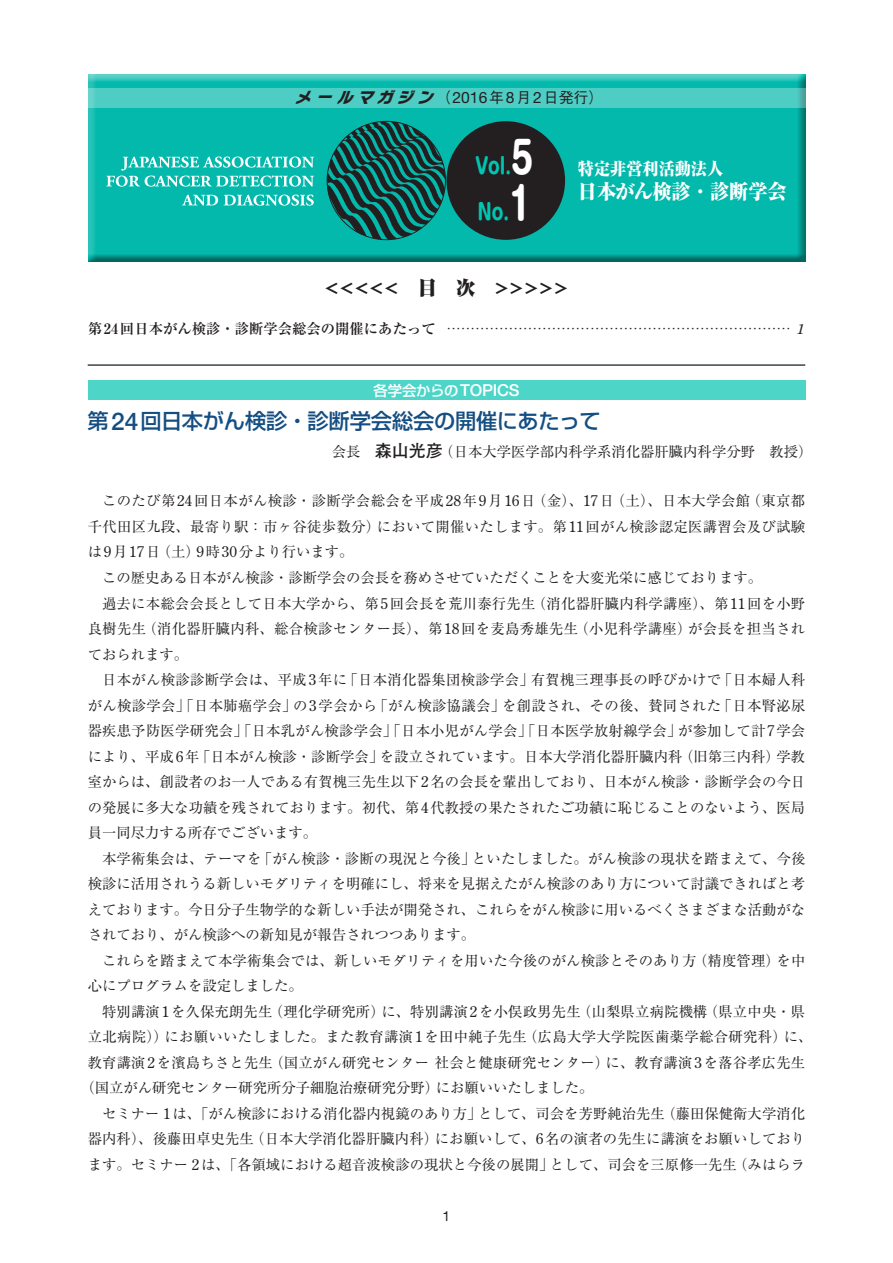
<style>
.page{position:relative;width:893px;height:1263px;background:#fff}
.page>*{position:absolute;margin:0;border:0;box-sizing:border-box;transform-origin:0 0}
.t1{font:700 21.6px "Shin M Go Pr 6 N";color:#00c5b1;scale:.79 1}
.タイトル{font:500 21.3px "Shin Go Pr 6 N";letter-spacing:-.01em;color:#144e82}
.著者{font:800 expanded 20.25px "Ryumin Pr 6 N";color:#fff;scale:.95 1}
.著者-2{font:800 expanded 16.95px "Ryumin Pr 6 N";color:#fff;scale:.95 1}
.著者-3{font:italic 800 14.85px "Typelabo N Std";color:#231f20}
.t2{font:900 14.85px "Ryumin Pr 6 N";color:#231f20}
.本文{font:14.4px/25.5px "Ryumin Pr 6 N";letter-spacing:.01em;color:#231f20;text-align:justify}
.目次{font:700 14.4px "Ryumin Pr 6 N";color:#231f20}
.名前{font:14.4px "Ryumin Pr 6 N";color:#231f20}
.タイトル-2{font:500 14.4px "Shin Go Pr 6 N";letter-spacing:-.01em;color:#fff}
.著者-4{font:13.8px "Helvetica Neue";color:#231f20}
.s1{font-family:"Gothic BBB Pr 6 N";font-weight:500;font-style:normal}
.s2{font-family:"Helvetica Neue";font-weight:400;font-style:normal;font-size:15.6px}
.s3{font-size:43.2px;color:#fff}
.s4{font-size:19.2px}
.s5{font-weight:300}
.s6{font-family:"Century Old Style Std";font-weight:400;font-style:italic}
.s7{font-family:"Helvetica Neue";font-size:16.5px}
.s8{font-family:"Helvetica Neue";font-size:24.45px}
.s9{font-family:"Futo Go B101 Pr 6 N";font-weight:700;font-size:16.95px}
.s10{font-family:"Century Old Style Std";font-size:15px}
</style>
<div class="page">
<div style="left:87px;top:74px;width:719px;height:189px;background:#231f20;opacity:.5"></div>
<svg style="left:106px;top:156px;width:208px;height:31px;background:#42cac0"></svg>
<svg style="left:182px;top:195px;width:36px;height:11px"></svg>
<svg style="left:224px;top:195px;width:90px;height:11px"></svg>
<div style="left:446px;top:121px;width:119px;height:119px;background:#231f20;border-radius:50%"></div>
<img style="left:327px;top:121px;width:118px;height:119px;border-radius:59px">
<div style="left:88px;top:88px;width:717px;height:19px;background:#4ecdc4"></div>
<hr style="left:88px;top:364px;width:717px;height:2px;background:#231f20">
<div style="left:88px;top:381px;width:717px;height:19px;background:#4dd6c8"></div>
<p class="著者-3" style="left:295px;top:87px;width:310px">メールマガジン<span class="s1">（</span><span class="s2">2016</span><span class="s1">年</span><span class="s2">8</span><span class="s1">月</span><span class="s2">2</span><span class="s1">日発行）</span></p>
<p class="t1" style="left:475px;top:147px;width:75px">Vol.<span class="s3">5</span></p>
<p class="t1" style="left:477px;top:193px;width:70px">No.<span class="s3">1</span></p>
<p class="著者-2" style="left:578px;top:155px;width:155px">特定非営利活動法人</p>
<p class="著者" style="left:578px;top:176px;width:221px">日本がん検診・診断学会</p>
<p class="t2" style="left:324px;top:276px;width:246px">＜＜＜＜＜<span class="s4">　目　次　</span>＞＞＞＞＞</p>
<p class="目次" style="left:88px;top:317px;width:718px">第 24回日本がん検診・診断学会総会の開催にあたって<span class="s5">… ………………………………………………………………</span> <span class="s6">1</span></p>
<p class="タイトル-2" style="left:373px;top:378px;width:148px">各学会からの<span class="s7">TOPICS</span></p>
<p class="タイトル" style="left:88px;top:403px;width:515px">第<span class="s8">24</span>回日本がん検診・診断学会総会の開催にあたって</p>
<p class="名前" style="left:332px;top:440px;width:482px">会長　<span class="s9">森山光彦</span>（日本大学医学部内科学系消化器肝臓内科学分野　教授）</p>
<p class="本文" style="left:88px;top:487px;width:719px;text-indent:14px">このたび第<span class="s10">24</span>回日本がん検診・診断学会総会を平成<span class="s10">28</span>年<span class="s10">9</span>月<span class="s10">16</span>日（金）、<span class="s10">17</span>日（土）、日本大学会館（東京都千代田区九段、最寄り駅：市ヶ谷徒歩数分）において開催いたします。第<span class="s10">11</span>回がん検診認定医講習会及び試験は<span class="s10">9</span>月<span class="s10">17</span>日（土）<span class="s10">9</span>時<span class="s10">30</span>分より行います。</p>
<p class="本文" style="left:102px;top:564px;width:662px">この歴史ある日本がん検診・診断学会の会長を務めさせていただくことを大変光栄に感じております。</p>
<p class="本文" style="left:88px;top:590px;width:719px;text-indent:14px">過去に本総会会長として日本大学から、第<span class="s10">5</span>回会長を荒川泰行先生（消化器肝臓内科学講座）、第<span class="s10">11</span>回を小野良樹先生（消化器肝臓内科、総合検診センター長）、第<span class="s10">18</span>回を麦島秀雄先生（小児科学講座）が会長を担当されておられます。</p>
<p class="本文" style="left:88px;top:666px;width:719px;text-indent:14px">日本がん検診診断学会は、平成<span class="s10">3</span>年に「日本消化器集団検診学会」有賀槐三理事長の呼びかけで「日本婦人科がん検診学会」「日本肺癌学会」の<span class="s10">3</span>学会から「がん検診協議会」を創設され、その後、賛同された「日本腎泌尿器疾患予防医学研究会」「日本乳がん検診学会」「日本小児がん学会」「日本医学放射線学会」が参加して計<span class="s10">7</span>学会により、平成<span class="s10">6</span>年「日本がん検診・診断学会」を設立されています。日本大学消化器肝臓内科（旧第三内科）学教室からは、創設者のお一人である有賀槐三先生以下<span class="s10">2</span>名の会長を輩出しており、日本がん検診・診断学会の今日の発展に多大な功績を残されております。初代、第<span class="s10">4</span>代教授の果たされたご功績に恥じることのないよう、医局員一同尽力する所存でございます。</p>
<p class="本文" style="left:88px;top:845px;width:719px;text-indent:14px">本学術集会は、テーマを「がん検診・診断の現況と今後」といたしました。がん検診の現状を踏まえて、今後検診に活用されうる新しいモダリティを明確にし、将来を見据えたがん検診のあり方について討議できればと考えております。今日分子生物学的な新しい手法が開発され、これらをがん検診に用いるべくさまざまな活動がなされており、がん検診への新知見が報告されつつあります。</p>
<p class="本文" style="left:88px;top:947px;width:719px;text-indent:14px">これらを踏まえて本学術集会では、新しいモダリティを用いた今後のがん検診とそのあり方（精度管理）を中心にプログラムを設定しました。</p>
<p class="本文" style="left:102px;top:998px;width:705px">特別講演<span class="s10">1</span>を久保充朗先生（理化学研究所）に、特別講演<span class="s10">2</span>を小俣政男先生（山梨県立病院機構（県立中央・県</p>
<p class="本文" style="left:88px;top:1023px;width:726px">立北病院））にお願いいたしました。また教育講演<span class="s10">1</span>を田中純子先生（広島大学大学院医歯薬学総合研究科）に、</p>
<p class="本文" style="left:88px;top:1049px;width:719px">教育講演<span class="s10">2</span>を濱島ちさと先生（国立がん研究センター社会と健康研究センター）に、教育講演<span class="s10">3</span>を落谷孝広先生</p>
<p class="本文" style="left:81px;top:1074px;width:515px">（国立がん研究センター研究所分子細胞治療研究分野）にお願いいたしました。</p>
<p class="本文" style="left:88px;top:1100px;width:719px;text-indent:14px">セミナー <span class="s10">1</span>は、「がん検診における消化器内視鏡のあり方」として、司会を芳野純治先生（藤田保健衛大学消化器内科）、後藤田卓史先生（日本大学消化器肝臓内科）にお願いして、<span class="s10">6</span>名の演者の先生に講演をお願いしております。セミナー <span class="s10">2</span>は、「各領域における超音波検診の現状と今後の展開」として、司会を三原修一先生（みはらラ</p>
<p class="著者-4" style="left:443px;top:1207px;width:9px">1</p>
</div>
